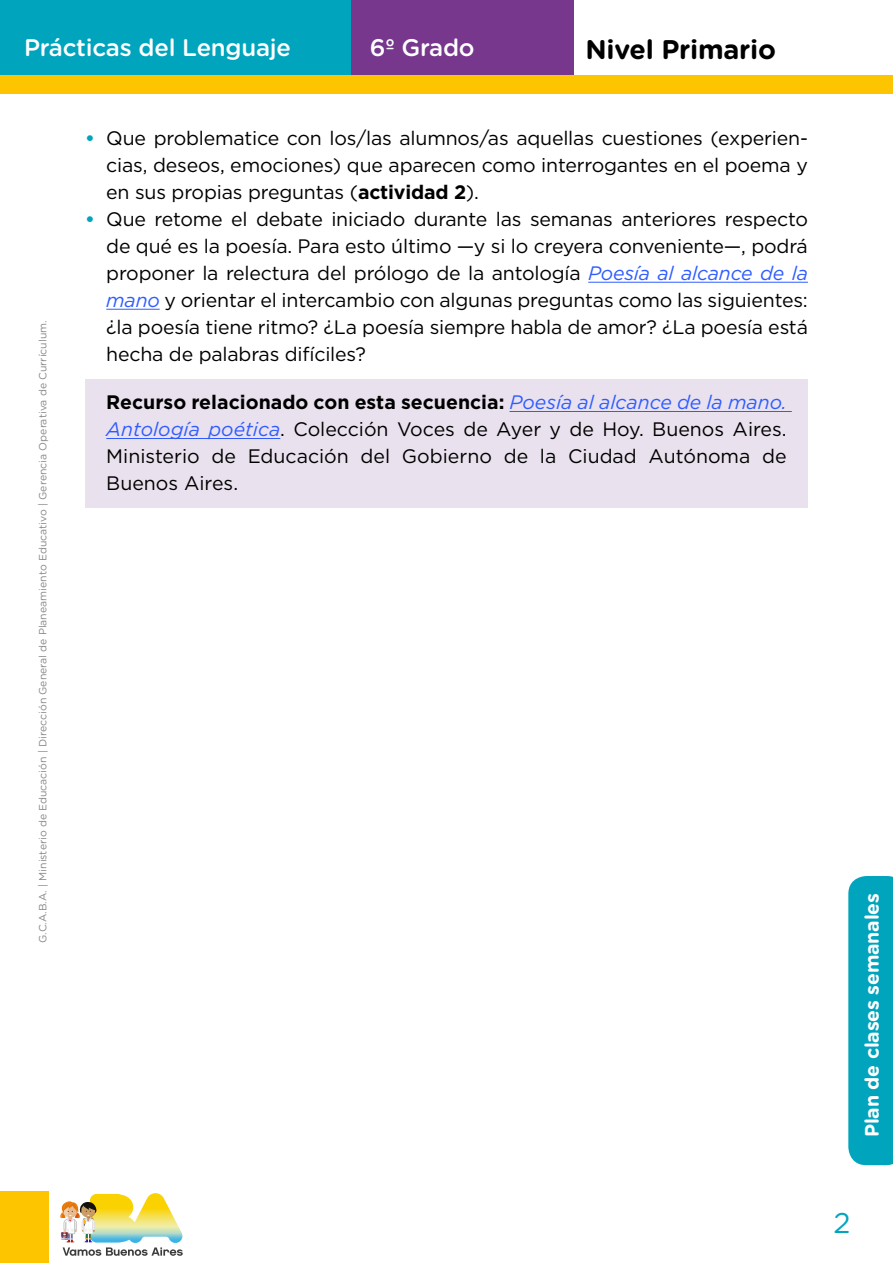
<style>
.page{position:relative;width:893px;height:1263px;background:#fff}
.page>*{position:absolute;margin:0;border:0;box-sizing:border-box;transform-origin:0 0}
.t1{font:28.5px "Gotham Rounded";color:#00a5bd}
.t2{font:700 27px "Gotham Rounded";letter-spacing:-.01em;color:#000}
.t3{font:500 24px "Gotham Rounded";letter-spacing:-.01em;color:#fff}
.t4{font:19.5px/27px "Gotham";letter-spacing:-.01em;color:#000;text-align:justify}
.t5{font:700 19.5px "Gotham Rounded";letter-spacing:-.01em;color:#fff}
.t6{font:10.5px "Gotham Rounded";color:#878787}
.s1{font-weight:700;color:#00a5bd}
.s2{font-weight:700}
.s3{font-style:italic;color:#305cff}
</style>
<div class="page">
<div style="left:0;top:1191px;width:48px;height:72px;background:#fdc500"></div>
<div style="left:0;top:0;width:351px;height:78px;background:#00a5bd"></div>
<div style="left:351px;top:0;width:223px;height:78px;background:#76378d"></div>
<div style="left:0;top:75px;width:893px;height:19px;background:#fdc500"></div>
<svg style="left:848px;top:876px;width:45px;height:289px;background:#08a8bf"></svg>
<svg style="left:60px;top:1193px;width:123px;height:63px"></svg>
<div style="left:85px;top:379px;width:723px;height:129px;background:#e9e2ee"></div>
<hr style="left:588px;top:282px;width:220px;height:1px;background:#305cff">
<hr style="left:106px;top:309px;width:54px;height:1px;background:#305cff">
<hr style="left:510px;top:411px;width:282px;height:1px;background:#305cff">
<hr style="left:106px;top:438px;width:174px;height:1px;background:#305cff">
<p class="t3" style="left:24px;top:31px;width:268px">Prácticas del Lenguaje</p>
<h2 class="t2" style="left:585px;top:29px;width:192px">Nivel Primario</h2>
<p class="t3" style="left:370px;top:31px;width:106px">6º Grado</p>
<p class="t6" style="left:36px;top:943px;width:624px;rotate:-90deg">G.C.A.B.A. | Ministerio de Educación | Dirección General de Planeamiento Educativo | Gerencia Operativa de Currículum.</p>
<p class="t4" style="left:106px;top:124px;width:703px;text-indent:-21px"><span class="s1">•</span> Que problematice con los/las alumnos/as aquellas cuestiones (experien&shy;cias, deseos, emociones) que aparecen como interrogantes en el poema y en sus propias preguntas (<span class="s2">actividad 2</span>).</p>
<p class="t4" style="left:106px;top:205px;width:703px;text-indent:-21px"><span class="s1">•</span> Que retome el debate iniciado durante las semanas anteriores respecto de qué es la poesía. Para esto último —y si lo creyera conveniente—, podrá proponer la relectura del prólogo de la antología <span class="s3">Poesía al alcance de la mano</span> y orientar el intercambio con algunas preguntas como las siguientes: ¿la poesía tiene ritmo? ¿La poesía siempre habla de amor? ¿La poesía está hecha de palabras difíciles?</p>
<p class="t4" style="left:106px;top:388px;width:682px"><span class="s2">Recurso relacionado con esta secuencia:</span> <span class="s3">Poesía al alcance de la mano.<br>Antología poética</span>. Colección Voces de Ayer y de Hoy. Buenos Aires.<br>Ministerio de Educación del Gobierno de la Ciudad Autónoma de Buenos Aires.</p>
<p class="t5" style="left:858px;top:1137px;width:246px;rotate:-90deg">Plan de clases semanales</p>
<h1 class="t1" style="left:833px;top:1203px;width:19px">2</h1>
</div>
